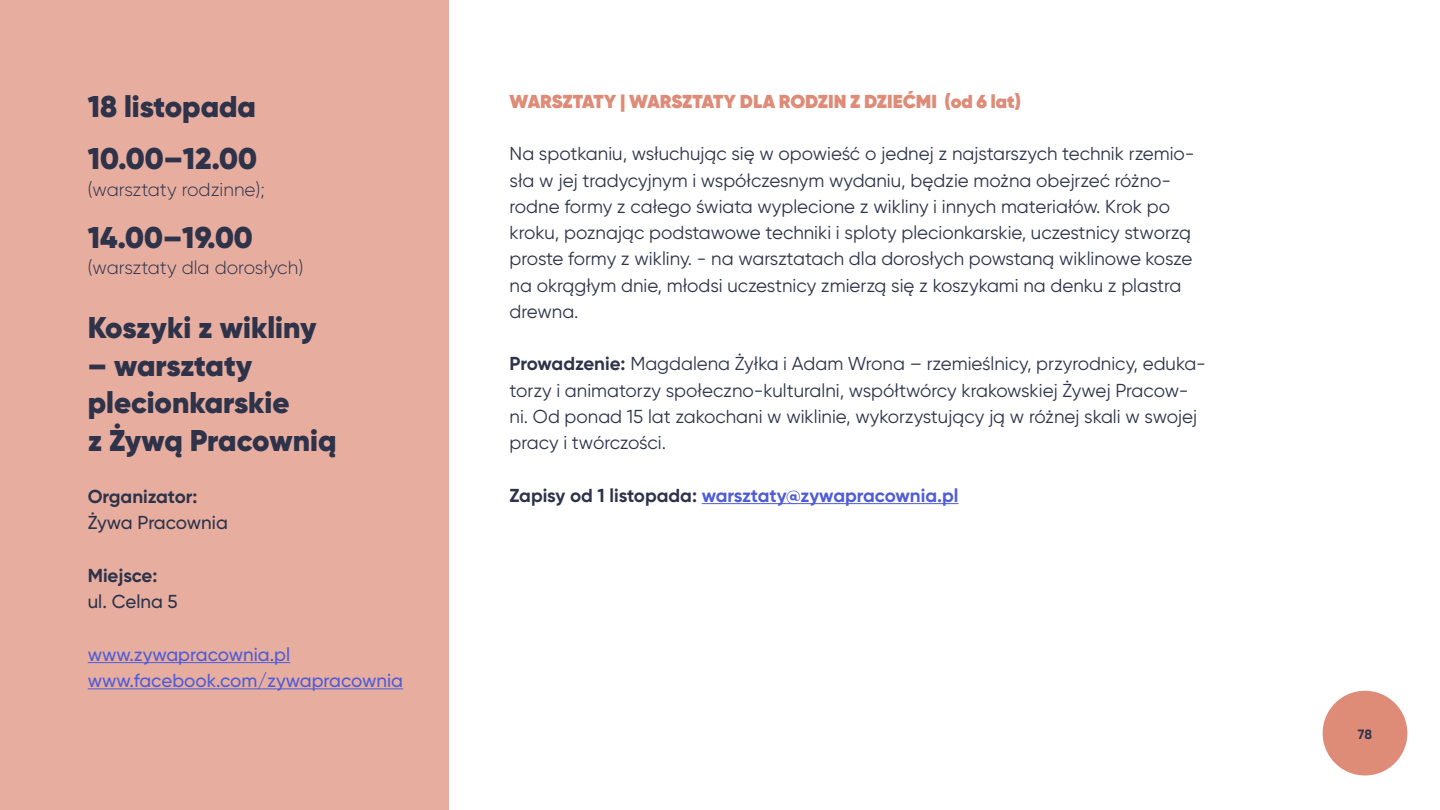
<style>
.page{position:relative;width:1440px;height:810px;background:#fff}
.page>*{position:absolute;margin:0;border:0;box-sizing:border-box;transform-origin:0 0}
.t1{font:900 30px/37.5px "Gilroy";color:#2e334a}
.t2{font:18.75px/26.2px "Gilroy";color:#2e334a}
.t3{font:500 18.75px/26.2px "Gilroy";color:#4f5cd6}
.t4{font:700 18.75px "Gilroy";color:#4f5cd6}
.t5{font:800 18.75px "Gilroy";color:#de8c78}
.t6{font:300 18.75px "Gilroy";color:#2e334a}
.t7{font:500 18.75px "Gilroy";color:#2e334a}
.t8{font:700 18.75px "Gilroy";color:#2e334a}
.t9{font:700 13.5px "Gilroy";color:#2e334a}
.s1{font-weight:700}
.s2{color:#2e334a}
</style>
<div class="page">
<div style="left:1323px;top:691px;width:84px;height:85px;background:#de8c78;border-radius:50%"></div>
<div style="left:0;top:0;width:449px;height:810px;background:#e7aea0"></div>
<hr style="left:702px;top:503px;width:257px;height:1px;background:#4f5cd6">
<hr style="left:88px;top:662px;width:202px;height:1px;background:#4f5cd6">
<hr style="left:88px;top:688px;width:315px;height:1px;background:#4f5cd6">
<h1 class="t1" style="left:88px;top:80px;width:171px;line-height:52.5px">18 listopada<br>10.00–12.00</h1>
<p class="t6" style="left:88px;top:178px;width:179px">(warsztaty rodzinne);</p>
<h1 class="t1" style="left:88px;top:219px;width:167px">14.00–19.00</h1>
<p class="t6" style="left:88px;top:256px;width:217px">(warsztaty dla dorosłych)</p>
<h1 class="t1" style="left:88px;top:309px;width:230px">Koszyki z wikliny</h1>
<h1 class="t1" style="left:88px;top:346px;width:250px">– warsztaty plecionkarskie<br>z Żywą Pracownią</h1>
<p class="t8" style="left:88px;top:485px;width:111px">Organizator:</p>
<p class="t7" style="left:88px;top:511px;width:142px">Żywa Pracownia</p>
<p class="t8" style="left:88px;top:564px;width:71px">Miejsce:</p>
<p class="t7" style="left:88px;top:590px;width:92px">ul. Celna 5</p>
<p class="t3" style="left:88px;top:641px;width:317px">www.zywapracownia.pl www.facebook.com/zywapracownia</p>
<p class="t5" style="left:510px;top:89px;width:513px">WARSZTATY | WARSZTATY DLA RODZIN Z DZIEĆMI (od 6 lat)</p>
<p class="t2" style="left:510px;top:141px;width:687px">Na spotkaniu, wsłuchując się w opowieść o jednej z najstarszych technik rzemio&shy;sła w jej tradycyjnym i współczesnym wydaniu, będzie można obejrzeć różno&shy;rodne formy z całego świata wyplecione z wikliny i innych materiałów. Krok po kroku, poznając podstawowe techniki i sploty plecionkarskie, uczestnicy stworzą proste formy z wikliny. - na warsztatach dla dorosłych powstaną wiklinowe kosze na okrągłym dnie, młodsi uczestnicy zmierzą się z koszykami na denku z plastra drewna.</p>
<p class="t2" style="left:510px;top:351px;width:698px"><span class="s1">Prowadzenie:</span> Magdalena Żyłka i Adam Wrona – rzemieślnicy, przyrodnicy, eduka&shy;torzy i animatorzy społeczno-kulturalni, współtwórcy krakowskiej Żywej Pracow&shy;ni. Od ponad 15 lat zakochani w wiklinie, wykorzystujący ją w różnej skali w swojej pracy i twórczości.</p>
<p class="t4" style="left:510px;top:483px;width:450px"><span class="s2">Zapisy od 1 listopada:</span> warsztaty@zywapracownia.pl</p>
<p class="t9" style="left:1358px;top:725px;width:16px">78</p>
</div>
